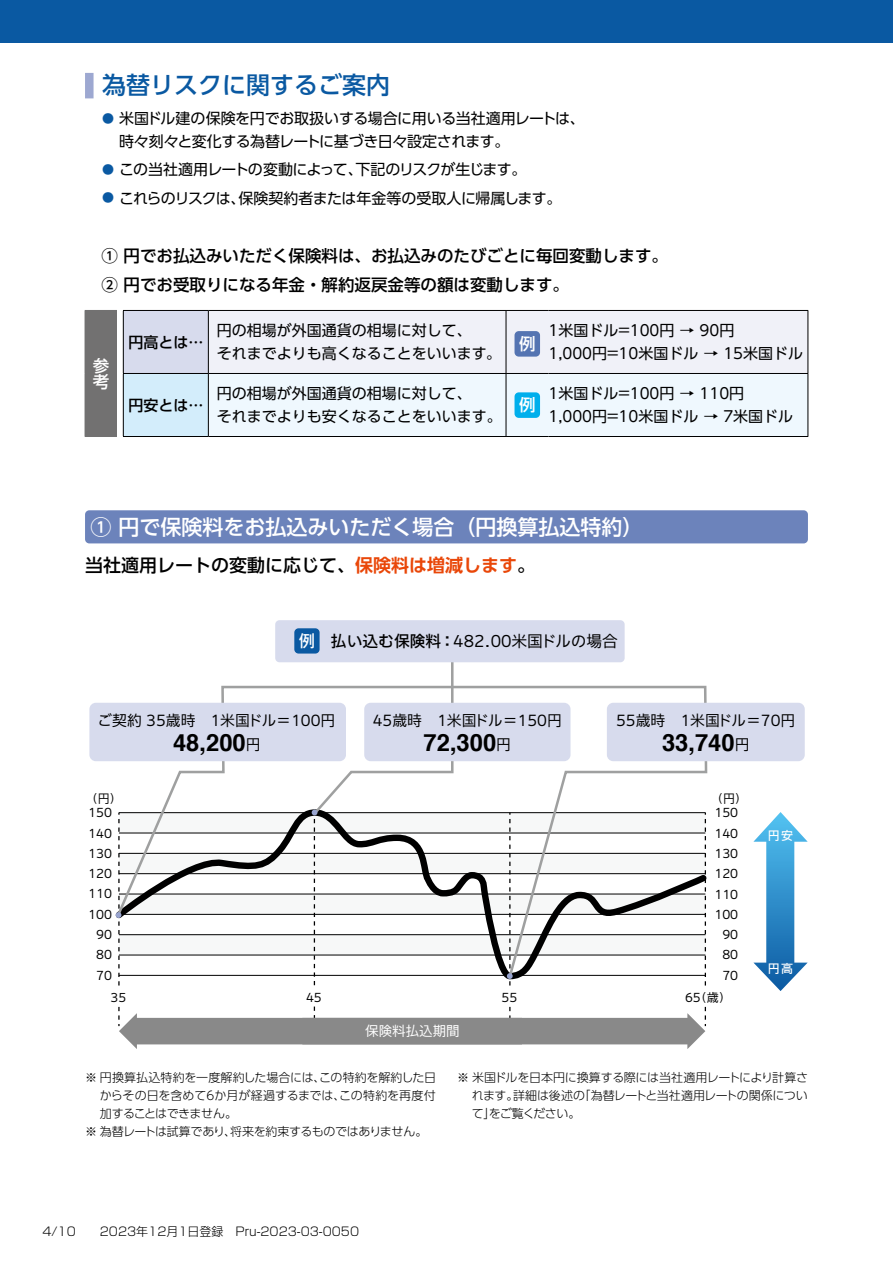
<style>
.page{position:relative;width:893px;height:1263px;background:#fff}
.page>*{position:absolute;margin:0;border:0;box-sizing:border-box;transform-origin:0 0}
.t1{font:500 24px "UD Shin Go Pr 6";color:#0a59a2}
.t2{font:700 23.7px "Helvetica";color:#000}
.t3{font:500 21px "UD Shin Go Pr 6";color:#fff}
.t4{font:500 18px "UD Shin Go Pr 6";color:#000}
.t5{font:500 16.5px/28.8px "UD Shin Go Pr 6";color:#000}
.t6{font:500 16.5px/16.5px "UD Shin Go Pr 6";color:#fff}
.t7{font:15.75px "Iwa UCDA Goth Std R2";color:#000}
.t8{font:15px/22.5px "UD Shin Go Pr 6";color:#000}
.t9{font:15px/22.5px "UD Shin Go Pr 6";letter-spacing:-.025em;color:#000}
.t10{font:15px "UD Shin Go Pr 6";letter-spacing:-.03em;color:#000}
.t11{font:15px "UD Shin Go Pr 6";letter-spacing:-.05em;color:#000}
.t12{font:500 15px "UD Shin Go Pr 6";color:#000}
.t13{font:14.85px "Iwa UCDA Goth Std R2";color:#000}
.t14{font:100 13.5px "Iwa UCDA Goth Std";color:#fff}
.t15{font:300 12px/18px "UD Shin Go Pr 6";letter-spacing:-.02em;color:#000;text-align:justify}
.t16{font:12px/20.2px "Iwa UCDA Goth Std R2";color:#000;text-align:right}
.t17{font:300 12px "UD Shin Go Pr 6";color:#000}
.t18{font:300 12px "Shin Go Pro";color:#000}
.t19{font:300 12px "UD Shin Go Pr 6";letter-spacing:-.055em;color:#000}
.t20{font:500 12px "Iwa UCDA Goth Std";color:#fff}
.t21{font:11.85px "Iwa UCDA Goth Std R2";color:#000}
.s1{font-size:12px;color:#0a59a2}
.s2{font-family:"UD Shin Go Pr 6 De";font-weight:700;color:#e94709}
.s3{font-family:"UD Shin Go Pr 6 De";font-weight:700}
.s4{font-family:"Iwa UCDA Goth Std";font-weight:500;font-size:16.35px;color:#fff}
.s5{font-family:"Iwa UCDA Goth Std";font-weight:500}
.s6{font-family:"Iwa UCDA Goth Std R2";font-weight:400;font-size:14.85px}
</style>
<div class="page">
<div style="left:0;top:0;width:893px;height:43px;background:#0a59a2"></div>
<div style="left:85px;top:310px;width:32px;height:126px;background:#727171"></div>
<div style="left:123px;top:310px;width:85px;height:63px;background:#d7dbed"></div>
<div style="left:123px;top:373px;width:85px;height:63px;background:#d3edfb"></div>
<div style="left:209px;top:311px;width:599px;height:125px;background:#eff1f8"></div>
<hr style="left:85px;top:436px;width:32px;height:1px;background:#727171">
<hr style="left:123px;top:310px;width:85px;height:1px;background:#000">
<hr style="left:123px;top:311px;width:1px;height:62px;background:#000">
<hr style="left:208px;top:310px;width:298px;height:1px;background:#000">
<hr style="left:208px;top:311px;width:1px;height:62px;background:#000">
<hr style="left:506px;top:310px;width:43px;height:1px;background:#000">
<hr style="left:506px;top:311px;width:1px;height:62px;background:#000">
<hr style="left:549px;top:310px;width:259px;height:1px;background:#000">
<hr style="left:808px;top:311px;width:1px;height:62px;background:#000">
<hr style="left:123px;top:373px;width:85px;height:1px;background:#000">
<hr style="left:123px;top:374px;width:1px;height:62px;background:#000">
<hr style="left:208px;top:373px;width:298px;height:1px;background:#000">
<hr style="left:208px;top:374px;width:1px;height:62px;background:#000">
<hr style="left:506px;top:373px;width:43px;height:1px;background:#000">
<hr style="left:506px;top:374px;width:1px;height:62px;background:#000">
<hr style="left:549px;top:373px;width:259px;height:1px;background:#000">
<hr style="left:808px;top:374px;width:1px;height:62px;background:#000">
<hr style="left:123px;top:436px;width:85px;height:1px;background:#000">
<hr style="left:208px;top:436px;width:298px;height:1px;background:#000">
<hr style="left:506px;top:436px;width:43px;height:1px;background:#000">
<hr style="left:549px;top:436px;width:259px;height:1px;background:#000">
<div style="left:514px;top:331px;width:26px;height:26px;background:#5474b2;border-radius:4px"></div>
<div style="left:514px;top:392px;width:26px;height:26px;background:#00afec;border-radius:4px"></div>
<div style="left:85px;top:510px;width:723px;height:33px;background:#6c83bb;border-radius:4px"></div>
<svg style="left:753px;top:812px;width:55px;height:179px"></svg>
<div style="left:89px;top:703px;width:257px;height:58px;background:#d7dbed;border-radius:6px"></div>
<div style="left:607px;top:703px;width:198px;height:58px;background:#d7dbed;border-radius:6px"></div>
<div style="left:275px;top:620px;width:350px;height:42px;background:#d7dbed;border-radius:4px"></div>
<div style="left:294px;top:628px;width:26px;height:25px;background:#0a59a2;border-radius:4px"></div>
<svg style="left:116px;top:655px;width:590px;height:394px"></svg>
<h1 class="t1" style="left:102px;top:66px;width:289px">為替リスクに関するご案内</h1>
<p class="t9" style="left:119px;top:107px;width:467px;text-indent:-17px"><span class="s1">●</span> 米国ドル建の保険を円でお取扱いする場合に用いる当社適用レートは、時々刻々と変化する為替レートに基づき日々設定されます。</p>
<p class="t11" style="left:102px;top:157px;width:426px"><span class="s1">●</span> この当社適用レートの変動によって、下記のリスクが生じます。</p>
<p class="t10" style="left:102px;top:186px;width:461px"><span class="s1">●</span> これらのリスクは、保険契約者または年金等の受取人に帰属します。</p>
<p class="t5" style="left:102px;top:241px;width:568px">① 円でお払込みいただく保険料は、お払込みのたびごとに毎回変動します。<br>② 円でお受取りになる年金・解約返戻金等の額は変動します。</p>
<p class="t6" style="left:93px;top:356px;width:18px">参考</p>
<p class="t12" style="left:128px;top:330px;width:77px">円高とは…</p>
<p class="t8" style="left:217px;top:319px;width:286px">円の相場が外国通貨の相場に対して、<br>それまでよりも高くなることをいいます。</p>
<p class="t6" style="left:519px;top:335px;width:18px">例</p>
<p class="t8" style="left:549px;top:319px;width:256px">1米国ドル=100円 → 90円<br>1,000円=10米国ドル → 15米国ドル</p>
<p class="t12" style="left:128px;top:393px;width:76px">円安とは…</p>
<p class="t8" style="left:217px;top:382px;width:287px">円の相場が外国通貨の相場に対して、<br>それまでよりも安くなることをいいます。</p>
<p class="t6" style="left:519px;top:396px;width:18px">例</p>
<p class="t8" style="left:549px;top:382px;width:246px">1米国ドル=100円 → 110円<br>1,000円=10米国ドル → 7米国ドル</p>
<h3 class="t3" style="left:90px;top:510px;width:554px">① 円で保険料をお払込みいただく場合（円換算払込特約）</h3>
<p class="t4" style="left:85px;top:550px;width:451px">当社適用レートの変動に応じて、<span class="s2">保険料は増減します</span><span class="s3">。</span></p>
<p class="t7" style="left:299px;top:629px;width:321px"><span class="s4">例</span> <span class="s5">払い込む保険料：</span>482.00米国ドルの場合</p>
<p class="t13" style="left:97px;top:710px;width:240px">ご契約 35歳時　1米国ドル＝100円</p>
<h2 class="t2" style="left:173px;top:724px;width:89px">48,200<span class="s6">円</span></h2>
<p class="t13" style="left:373px;top:710px;width:191px">45歳時　1米国ドル＝150円</p>
<h2 class="t2" style="left:424px;top:724px;width:89px">72,300<span class="s6">円</span></h2>
<p class="t13" style="left:616px;top:710px;width:181px">55歳時　1米国ドル＝70円</p>
<h2 class="t2" style="left:662px;top:724px;width:89px">33,740<span class="s6">円</span></h2>
<p class="t16" style="left:86px;top:787px;width:37px">（円）</p>
<p class="t16" style="left:711px;top:787px;width:37px">（円）</p>
<p class="t16" style="left:88px;top:802px;width:25px">150<br>140<br>130<br>120<br>110<br>100<br>90<br>80<br>70</p>
<p class="t16" style="left:714px;top:802px;width:25px">150<br>140<br>130<br>120<br>110<br>100<br>90<br>80<br>70</p>
<p class="t21" style="left:111px;top:989px;width:17px">35</p>
<p class="t16" style="left:306px;top:986px;width:17px">45</p>
<p class="t16" style="left:501px;top:986px;width:17px">55</p>
<p class="t16" style="left:685px;top:986px;width:47px">65（歳）</p>
<p class="t14" style="left:365px;top:1021px;width:96px">保険料払込期間</p>
<p class="t20" style="left:768px;top:827px;width:27px">円安</p>
<p class="t20" style="left:768px;top:959px;width:27px">円高</p>
<p class="t17" style="left:85px;top:1068px;width:353px">※ 円換算払込特約を一度解約した場合には、この特約を解約した日</p>
<p class="t17" style="left:100px;top:1086px;width:338px">からその日を含めて6か月が経過するまでは、この特約を再度付</p>
<p class="t19" style="left:100px;top:1104px;width:139px">加することはできません。</p>
<p class="t15" style="left:85px;top:1122px;width:344px">※ 為替レートは試算であり、将来を約束するものではありません。</p>
<p class="t15" style="left:472px;top:1068px;width:338px;text-indent:-15px">※ 米国ドルを日本円に換算する際には当社適用レートにより計算されます。詳細は後述の「為替レートと当社適用レートの関係について」をご覧ください。</p>
<p class="t18" style="left:43px;top:1221px;width:318px">4/10　　2023年12月1日登録　Pru-2023-03-0050</p>
</div>
